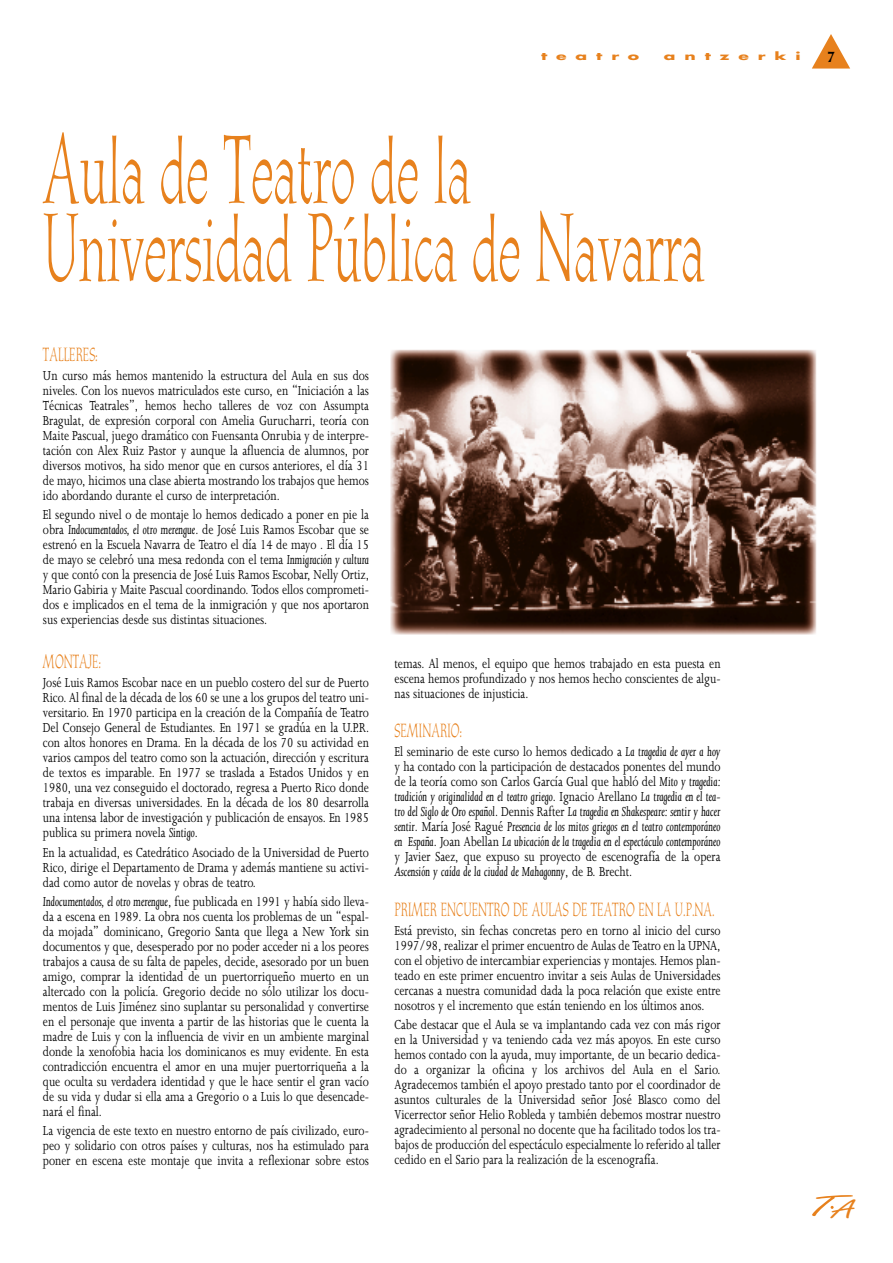
<style>
.page{position:relative;width:893px;height:1263px;background:#fff}
.page>*{position:absolute;margin:0;border:0;box-sizing:border-box;transform-origin:0 0}
.t1{font:91.2px/78px "Cg Athenaeum";color:#e7811d;scale:.59 1}
.t2{font:28.8px "Freestyle Script";color:#e7811d;scale:2.18 1}
.t3{font:18px "Cg Athenaeum";color:#e7811d;scale:.7 1}
.t4{font:15px/15px "Joanna";color:#000;text-align:justify;scale:.8 1}
.t5{font:italic 15px/15px "Joanna";color:#000;text-align:justify;scale:.8 1}
.t6{font:700 15px "Cg Athenaeum";color:#000}
.t7{font:700 10.5px "Futura";letter-spacing:.52em;color:#e7811d;scale:1.64 1}
.s1{font-style:italic}
.s2{font-style:normal}
</style>
<div class="page">
<svg style="left:812px;top:34px;width:38px;height:35px"></svg>
<img style="left:390px;top:349px;width:427px;height:286px">
<p class="t7" style="left:541px;top:52px;width:61px">teatro</p>
<p class="t7" style="left:663px;top:52px;width:85px">antzerki</p>
<p class="t6" style="left:827px;top:51px;width:8px">7</p>
<h1 class="t1" style="left:43px;top:141px;width:1123px">Aula de Teatro de la<br>Universidad Pública de Navarra</h1>
<p class="t3" style="left:43px;top:348px;width:80px">TALLERES:</p>
<p class="t4" style="left:43px;top:370px;width:409px">Un curso más hemos mantenido la estructura del Aula en sus dos niveles. Con los nuevos matriculados este curso, en “Iniciación a las Técnicas Teatrales”, hemos hecho talleres de voz con Assumpta Bragulat, de expresión corporal con Amelia Gurucharri, teoría con Maite Pascual, juego dramático con Fuensanta Onrubia y de interpre&shy;tación con Alex Ruiz Pastor y aunque la afluencia de alumnos, por diversos motivos, ha sido menor que en cursos anteriores, el día 31 de mayo, hicimos una clase abierta mostrando los trabajos que hemos ido abordando durante el curso de interpretación.</p>
<p class="t4" style="left:43px;top:509px;width:409px">El segundo nivel o de montaje lo hemos dedicado a poner en pie la obra <span class="s1">Indocumentados, el otro merengue</span>. de José Luis Ramos Escobar que se estrenó en la Escuela Navarra de Teatro el día 14 de mayo . El día 15 de mayo se celebró una mesa redonda con el tema <span class="s1">Inmigración y cultura </span>y que contó con la presencia de José Luis Ramos Escobar, Nelly Ortiz, Mario Gabiria y Maite Pascual coordinando. Todos ellos comprometi&shy;dos e implicados en el tema de la inmigración y que nos aportaron sus experiencias desde sus distintas situaciones.</p>
<p class="t3" style="left:43px;top:655px;width:85px">MONTAJE:</p>
<p class="t4" style="left:43px;top:677px;width:409px">José Luis Ramos Escobar nace en un pueblo costero del sur de Puerto Rico. Al final de la década de los 60 se une a los grupos del teatro uni&shy;versitario. En 1970 participa en la creación de la Compañía de Teatro Del Consejo General de Estudiantes. En 1971 se gradúa en la U.P.R. con altos honores en Drama. En la década de los 70 su actividad en varios campos del teatro como son la actuación, dirección y escritura de textos es imparable. En 1977 se traslada a Estados Unidos y en 1980, una vez conseguido el doctorado, regresa a Puerto Rico donde trabaja en diversas universidades. En la década de los 80 desarrolla una intensa labor de investigación y publicación de ensayos. En 1985 publica su primera novela <span class="s1">Sintigo</span>.</p>
<p class="t4" style="left:43px;top:846px;width:409px">En la actualidad, es Catedrático Asociado de la Universidad de Puerto Rico, dirige el Departamento de Drama y además mantiene su activi&shy;dad como autor de novelas y obras de teatro.</p>
<p class="t4" style="left:43px;top:895px;width:409px"><span class="s1">Indocumentados, el otro merengue</span>, fue publicada en 1991 y había sido lleva&shy;da a escena en 1989. La obra nos cuenta los problemas de un “espal&shy;da mojada” dominicano, Gregorio Santa que llega a New York sin documentos y que, desesperado por no poder acceder ni a los peores trabajos a causa de su falta de papeles, decide, asesorado por un buen amigo, comprar la identidad de un puertorriqueño muerto en un altercado con la policía. Gregorio decide no sólo utilizar los docu&shy;mentos de Luis Jiménez sino suplantar su personalidad y convertirse en el personaje que inventa a partir de las historias que le cuenta la madre de Luis y con la influencia de vivir en un ambiente marginal donde la xenofobia hacia los dominicanos es muy evidente. En esta contradicción encuentra el amor en una mujer puertorriqueña a la que oculta su verdadera identidad y que le hace sentir el gran vacío de su vida y dudar si ella ama a Gregorio o a Luis lo que desencade&shy;nará el final.</p>
<p class="t4" style="left:43px;top:1124px;width:409px">La vigencia de este texto en nuestro entorno de país civilizado, euro&shy;peo y solidario con otros países y culturas, nos ha estimulado para poner en escena este montaje que invita a reflexionar sobre estos</p>
<p class="t4" style="left:394px;top:657px;width:409px">temas. Al menos, el equipo que hemos trabajado en esta puesta en escena hemos profundizado y nos hemos hecho conscientes de algu&shy;nas situaciones de injusticia.</p>
<p class="t3" style="left:394px;top:724px;width:98px">SEMINARIO:</p>
<p class="t5" style="left:394px;top:746px;width:409px"><span class="s2">El seminario de este curso lo hemos dedicado a</span> La tragedia de ayer a hoy <span class="s2">y ha contado con la participación de destacados ponentes del mundo de la teoría como son Carlos García Gual que habló del</span> Mito y tragedia: tradición y originalidad en el teatro griego<span class="s2">. Ignacio Arellano</span> La tragedia en el tea&shy;tro del Siglo de Oro español<span class="s2">. Dennis Rafter</span> La tragedia en Shakespeare: sentir y hacer sentir<span class="s2">. María José Ragué</span> Presencia de los mitos griegos en el teatro contemporáneo en España<span class="s2">. Joan Abellan</span> La ubicación de la tragedia en el espectáculo contemporáneo <span class="s2">y Javier Saez, que expuso su proyecto de escenografía de la opera </span>Ascensión y caída de la ciudad de Mahagonny<span class="s2">, de B. Brecht.</span></p>
<p class="t3" style="left:394px;top:902px;width:458px">PRIMER ENCUENTRO DE AULAS DE TEATRO EN LA U.P.NA.</p>
<p class="t4" style="left:394px;top:924px;width:409px">Está previsto, sin fechas concretas pero en torno al inicio del curso 1997/98, realizar el primer encuentro de Aulas de Teatro en la UPNA, con el objetivo de intercambiar experiencias y montajes. Hemos plan&shy;teado en este primer encuentro invitar a seis Aulas de Universidades cercanas a nuestra comunidad dada la poca relación que existe entre nosotros y el incremento que están teniendo en los últimos anos.</p>
<p class="t4" style="left:394px;top:1018px;width:409px">Cabe destacar que el Aula se va implantando cada vez con más rigor en la Universidad y va teniendo cada vez más apoyos. En este curso hemos contado con la ayuda, muy importante, de un becario dedica&shy;do a organizar la oficina y los archivos del Aula en el Sario.<br>Agradecemos también el apoyo prestado tanto por el coordinador de asuntos culturales de la Universidad señor José Blasco como del Vicerrector señor Helio Robleda y también debemos mostrar nuestro agradecimiento al personal no docente que ha facilitado todos los tra&shy;bajos de producción del espectáculo especialmente lo referido al taller cedido en el Sario para la realización de la escenografía.</p>
<h2 class="t2" style="left:807px;top:1197px;width:22px">T<sub>A</sub></h2>
</div>
